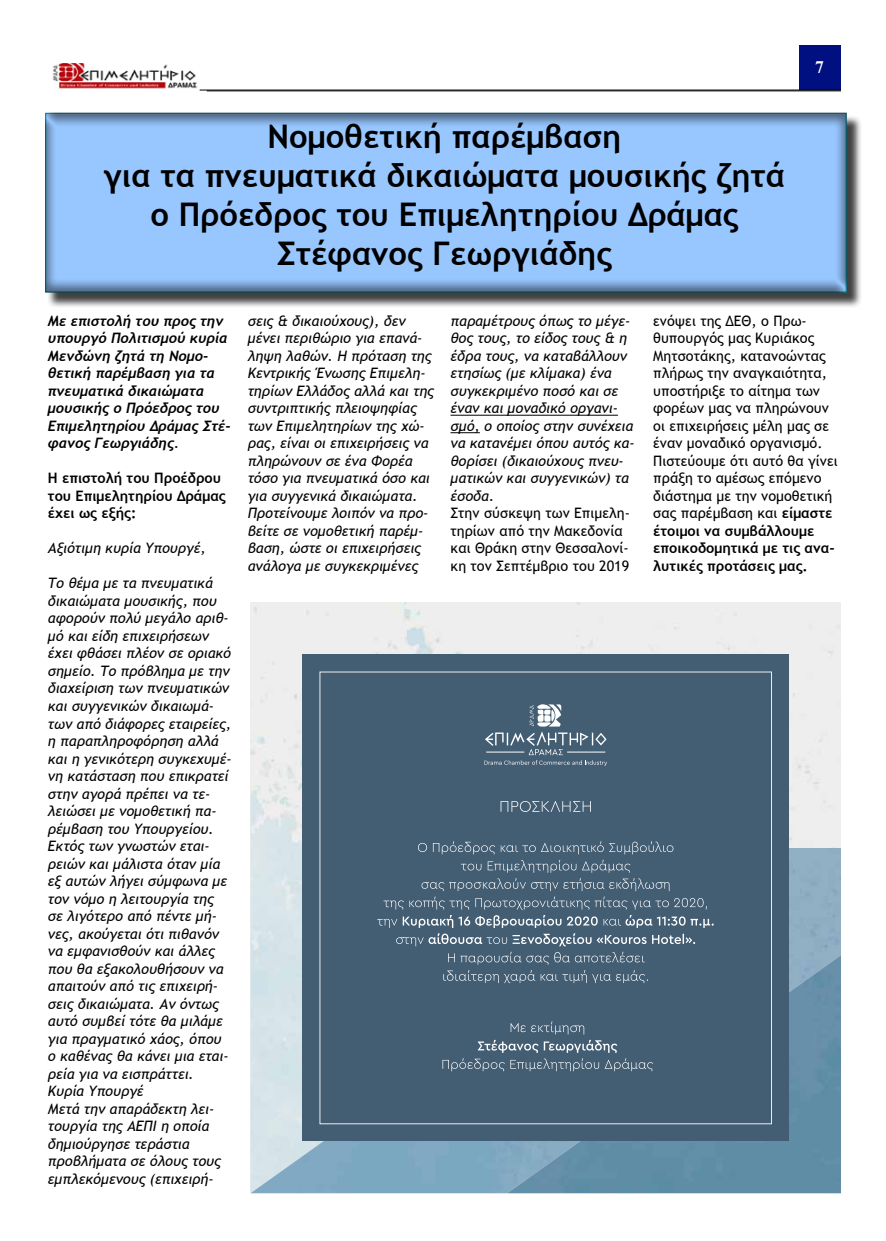
<style>
.page{position:relative;width:886px;height:1241px;background:#fff}
.page>*{position:absolute;margin:0;border:0;box-sizing:border-box;transform-origin:0 0}
.t1{font:700 32.5px/39px "Trebuchet MS";color:#000;text-align:center}
.t2{font:700 17.5px "Times New Roman";color:#fff}
.t3{font:italic 14.38px/17.5px "Trebuchet MS";color:#000}
.t4{font:14.38px/17.5px "Trebuchet MS";color:#000}
.t5{font:italic 700 14.38px/17.5px "Trebuchet";color:#000}
.t6{font:700 14.38px/17.5px "Trebuchet MS";color:#000}
.s1{font-weight:700}
</style>
<div class="page">
<div style="left:799px;top:45px;width:42px;height:44px;background:#001080"></div>
<img style="left:52px;top:64px;width:148px;height:27px">
<hr style="left:200px;top:90px;width:641px;height:1px;background:#000">
<div style="left:47px;top:114px;width:815px;height:194px;background:#000;opacity:.75"></div>
<div style="left:43px;top:112px;width:805px;height:184px;background:#000;opacity:.5"></div>
<div style="left:250px;top:602px;width:591px;height:245px;background:#eee"></div>
<img style="left:250px;top:847px;width:591px;height:345px">
<img style="left:507px;top:955px;width:334px;height:237px">
<div style="left:303px;top:654px;width:486px;height:486px;background:#435d73"></div>
<svg style="left:418px;top:841px;width:255px;height:31px"></svg>
<svg style="left:377px;top:878px;width:337px;height:49px"></svg>
<svg style="left:396px;top:933px;width:299px;height:49px"></svg>
<svg style="left:478px;top:1021px;width:139px;height:31px"></svg>
<svg style="left:442px;top:1058px;width:211px;height:13px"></svg>
<svg style="left:500px;top:801px;width:91px;height:10px"></svg>
<svg style="left:484px;top:704px;width:123px;height:61px"></svg>
<hr style="left:450px;top:414px;width:168px;height:1px;background:#000">
<hr style="left:450px;top:432px;width:30px;height:1px;background:#000">
<h1 class="t1" style="left:104px;top:117px;width:683px">Νομοθετική παρέμβαση<br>για τα πνευματικά δικαιώματα μουσικής ζητά ο Πρόεδρος του Επιμελητηρίου Δράμας<br>Στέφανος Γεωργιάδης</h1>
<p class="t2" style="left:815px;top:55px;width:10px">7</p>
<p class="t5" style="left:48px;top:312px;width:184px">Με επιστολή του προς την υπουργό Πολιτισμού κυρία<br>Μενδώνη ζητά τη Νομο&shy;θετική παρέμβαση για τα πνευματικά δικαιώματα μουσικής ο Πρόεδρος του<br>Επιμελητηρίου Δράμας Στέ&shy;φανος Γεωργιάδης.</p>
<p class="t6" style="left:48px;top:469px;width:179px">Η επιστολή του Προέδρου του Επιμελητηρίου Δράμας έχει ως εξής:</p>
<p class="t3" style="left:48px;top:539px;width:159px">Αξιότιμη κυρία Υπουργέ,</p>
<p class="t3" style="left:48px;top:574px;width:185px">Το θέμα με τα πνευματικά δικαιώματα μουσικής, που αφορούν πολύ μεγάλο αριθ&shy;μό και είδη επιχειρήσεων έχει φθάσει πλέον σε οριακό σημείο. Το πρόβλημα με την διαχείριση των πνευματικών και συγγενικών δικαιωμά&shy;των από διάφορες εταιρείες, η παραπληροφόρηση αλλά και η γενικότερη συγκεχυμέ&shy;νη κατάσταση που επικρατεί στην αγορά πρέπει να τε&shy;λειώσει με νομοθετική πα&shy;ρέμβαση του Υπουργείου.<br>Εκτός των γνωστών εται&shy;ρειών και μάλιστα όταν μία εξ αυτών λήγει σύμφωνα με τον νόμο η λειτουργία της σε λιγότερο από πέντε μή&shy;νες, ακούγεται ότι πιθανόν να εμφανισθούν και άλλες που θα εξακολουθήσουν να απαιτούν από τις επιχειρή&shy;σεις δικαιώματα. Αν όντως αυτό συμβεί τότε θα μιλάμε για πραγματικό χάος, όπου ο καθένας θα κάνει μια εται&shy;ρεία για να εισπράττει.<br>Κυρία Υπουργέ<br>Μετά την απαράδεκτη λει&shy;τουργία της ΑΕΠΙ η οποία δημιούργησε τεράστια προβλήματα σε όλους τους εμπλεκόμενους (επιχειρή-</p>
<p class="t3" style="left:248px;top:312px;width:188px">σεις &amp; δικαιούχους), δεν μένει περιθώριο για επανά&shy;ληψη λαθών. Η πρόταση της<br>Κεντρικής Ένωσης Επιμελη&shy;τηρίων Ελλάδος αλλά και της συντριπτικής πλειοψηφίας των Επιμελητηρίων της χώ&shy;ρας, είναι οι επιχειρήσεις να πληρώνουν σε ένα Φορέα τόσο για πνευματικά όσο και για συγγενικά δικαιώματα.<br>Προτείνουμε λοιπόν να προ&shy;βείτε σε νομοθετική παρέμ&shy;βαση, ώστε οι επιχειρήσεις ανάλογα με συγκεκριμένες</p>
<p class="t3" style="left:450px;top:312px;width:186px">παραμέτρους όπως το μέγε&shy;θος τους, το είδος τους &amp; η έδρα τους, να καταβάλλουν ετησίως (με κλίμακα) ένα συγκεκριμένο ποσό και σε έναν και μοναδικό οργανι&shy;σμό, ο οποίος στην συνέχεια να κατανέμει όπου αυτός κα&shy;θορίσει (δικαιούχους πνευ&shy;ματικών και συγγενικών) τα έσοδα.</p>
<p class="t4" style="left:450px;top:504px;width:181px">Στην σύσκεψη των Επιμελη&shy;τηρίων από την Μακεδονία και Θράκη στην Θεσσαλονί&shy;κη τον Σεπτέμβριο του 2019</p>
<p class="t4" style="left:653px;top:312px;width:186px">ενόψει της ΔΕΘ, ο Πρω&shy;θυπουργός μας Κυριάκος<br>Μητσοτάκης, κατανοώντας πλήρως την αναγκαιότητα, υποστήριξε το αίτημα των φορέων μας να πληρώνουν οι επιχειρήσεις μέλη μας σε έναν μοναδικό οργανισμό.<br>Πιστεύουμε ότι αυτό θα γίνει πράξη το αμέσως επόμενο διάστημα με την νομοθετική σας παρέμβαση και <span class="s1">είμαστε έτοιμοι να συμβάλλουμε εποικοδομητικά με τις ανα&shy;λυτικές προτάσεις μας.</span></p>
</div>
